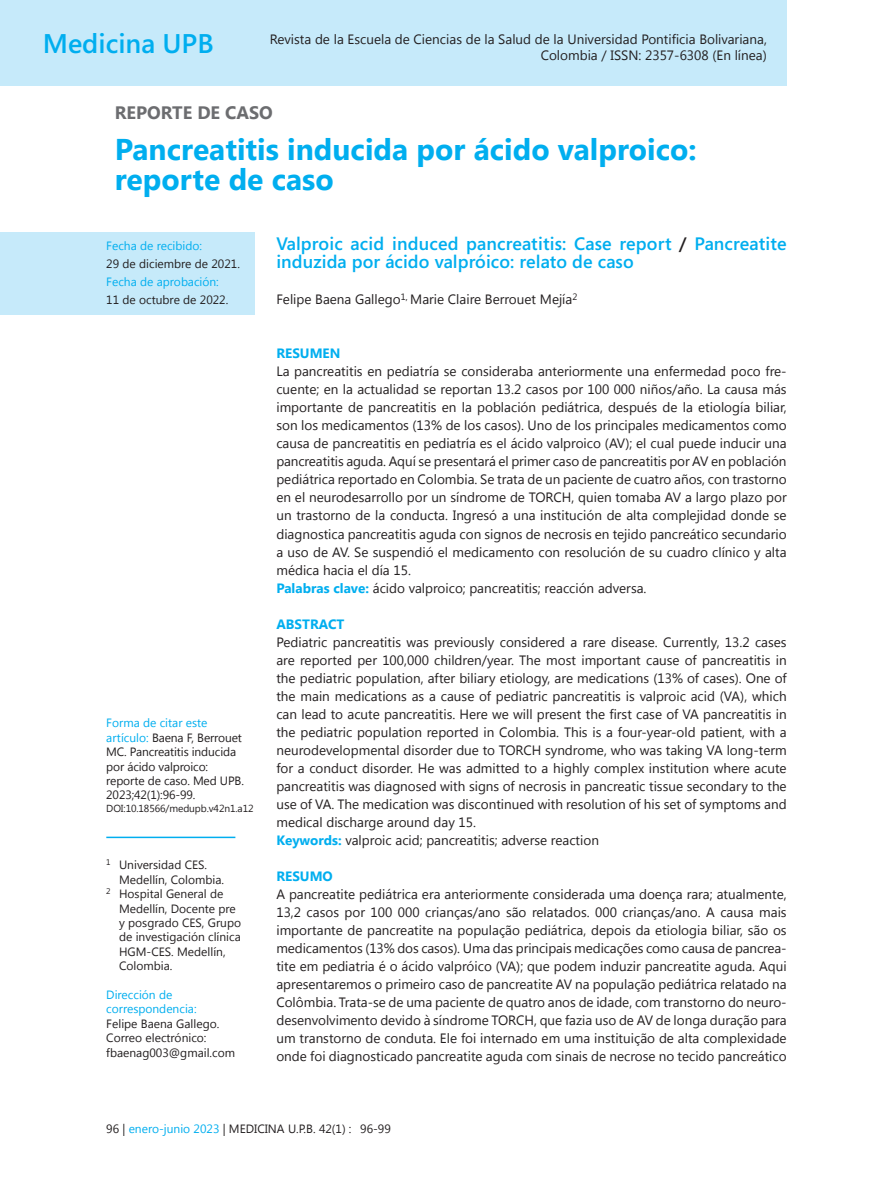
<style>
.page{position:relative;width:893px;height:1191px;background:#fff}
.page>*{position:absolute;margin:0;border:0;box-sizing:border-box;transform-origin:0 0}
._4_titulo_articulo{font:700 30px/30px "Segoe UI";color:#00aeef}
._5_titulo_articulo_i{font:600 27px "Segoe";color:#00aeef}
._5_titulo_articulo_i-2{font:600 18px/18px "Segoe";letter-spacing:.005em;color:#00aeef}
._3_seccion{font:700 18px "Segoe UI";color:#6c6d70}
._6_resumen_y_claves{font:13.5px/18px "Segoe UI";color:#231f20;text-align:justify}
._1_contenido{font:13.5px "Segoe UI";color:#231f20}
._6_resumen_y_claves-2{font:700 13.5px "Segoe UI";color:#00aeef}
.como_citar_y_direcci{font:12px/14.4px "Segoe UI";color:#231f20}
.pies_de_pagina{font:12px/14.4px "Segoe UI";color:#231f20}
.como_citar_y_direcci-2{font:12px/14.4px "Segoe UI";color:#00aeef}
._2_corrido{font:12px "Segoe UI";color:#231f20}
.como_citar_y_direcci-3{font:10.2px "Segoe UI";letter-spacing:-.01em;color:#231f20}
.s1{color:#00aeef}
.s2{color:#231f20}
.s3{font-weight:700;color:#00aeef}
</style>
<div class="page">
<div style="left:0;top:0;width:787px;height:85px;background:#c6eafa"></div>
<div style="left:0;top:232px;width:254px;height:82px;background:#c6eafa"></div>
<hr style="left:106px;top:836px;width:129px;height:2px;background:#00aeef">
<p class="_5_titulo_articulo_i" style="left:43px;top:28px;width:172px">Medicina UPB</p>
<p class="_1_contenido" style="left:270px;top:30px;width:499px">Revista de la Escuela de Ciencias de la Salud de la Universidad Pontificia Bolivariana,</p>
<p class="_1_contenido" style="left:541px;top:46px;width:228px">Colombia / ISSN: 2357-6308 (En línea)</p>
<p class="_3_seccion" style="left:115px;top:100px;width:159px">REPORTE DE CASO</p>
<p class="_4_titulo_articulo" style="left:115px;top:133px;width:583px">Pancreatitis inducida por ácido valproico: reporte de caso</p>
<p class="como_citar_y_direcci-2" style="left:106px;top:238px;width:97px">Fecha de recibido:</p>
<p class="como_citar_y_direcci" style="left:106px;top:256px;width:135px">29 de diciembre de 2021.</p>
<p class="como_citar_y_direcci-2" style="left:106px;top:274px;width:114px">Fecha de aprobación:</p>
<p class="como_citar_y_direcci" style="left:106px;top:292px;width:124px">11 de octubre de 2022.</p>
<p class="como_citar_y_direcci" style="left:106px;top:715px;width:139px"><span class="s1">Forma de citar este artículo:</span> Baena F, Berrouet<br>MC. Pancreatitis inducida por ácido valproico: reporte de caso. Med UPB.<br>2023;42(1):96-99.</p>
<p class="como_citar_y_direcci-3" style="left:106px;top:801px;width:149px">DOI:10.18566/medupb.v42n1.a12</p>
<p class="pies_de_pagina" style="left:119px;top:857px;width:107px;text-indent:-13px"><sup>1</sup> Universidad CES.<br>Medellín, Colombia.</p>
<p class="pies_de_pagina" style="left:119px;top:886px;width:124px;text-indent:-13px"><sup>2</sup> Hospital General de<br>Medellín, Docente pre y posgrado CES, Grupo de investigación clínica<br>HGM-CES. Medellín,<br>Colombia.</p>
<p class="como_citar_y_direcci-2" style="left:106px;top:987px;width:92px">Dirección de correspondencia:</p>
<p class="como_citar_y_direcci" style="left:106px;top:1015px;width:130px">Felipe Baena Gallego.<br>Correo electrónico: fbaenag003@gmail.com</p>
<p class="_5_titulo_articulo_i-2" style="left:276px;top:235px;width:512px">Valproic acid induced pancreatitis: Case report <span class="s2">/</span> Pancreatite induzida por ácido valpróico: relato de caso</p>
<p class="_6_resumen_y_claves" style="left:276px;top:290px;width:302px">Felipe Baena Gallego<sup>1,</sup> Marie Claire Berrouet Mejía<sup>2</sup></p>
<p class="_6_resumen_y_claves-2" style="left:276px;top:344px;width:66px">RESUMEN</p>
<p class="_6_resumen_y_claves" style="left:276px;top:362px;width:512px">La pancreatitis en pediatría se consideraba anteriormente una enfermedad poco fre&shy;cuente; en la actualidad se reportan 13.2 casos por 100 000 niños/año. La causa más importante de pancreatitis en la población pediátrica, después de la etiología biliar, son los medicamentos (13% de los casos). Uno de los principales medicamentos como causa de pancreatitis en pediatría es el ácido valproico (AV); el cual puede inducir una pancreatitis aguda. Aquí se presentará el primer caso de pancreatitis por AV en población pediátrica reportado en Colombia. Se trata de un paciente de cuatro años, con trastorno en el neurodesarrollo por un síndrome de TORCH, quien tomaba AV a largo plazo por un trastorno de la conducta. Ingresó a una institución de alta complejidad donde se diagnostica pancreatitis aguda con signos de necrosis en tejido pancreático secundario a uso de AV. Se suspendió el medicamento con resolución de su cuadro clínico y alta médica hacia el día 15.</p>
<p class="_6_resumen_y_claves" style="left:276px;top:578px;width:372px"><span class="s3">Palabras clave:</span> ácido valproico; pancreatitis; reacción adversa.</p>
<p class="_6_resumen_y_claves-2" style="left:276px;top:614px;width:70px">ABSTRACT</p>
<p class="_6_resumen_y_claves" style="left:276px;top:632px;width:512px">Pediatric pancreatitis was previously considered a rare disease. Currently, 13.2 cases are reported per 100,000 children/year. The most important cause of pancreatitis in the pediatric population, after biliary etiology, are medications (13% of cases). One of the main medications as a cause of pediatric pancreatitis is valproic acid (VA), which can lead to acute pancreatitis. Here we will present the first case of VA pancreatitis in the pediatric population reported in Colombia. This is a four-year-old patient, with a neurodevelopmental disorder due to TORCH syndrome, who was taking VA long-term for a conduct disorder. He was admitted to a highly complex institution where acute pancreatitis was diagnosed with signs of necrosis in pancreatic tissue secondary to the use of VA. The medication was discontinued with resolution of his set of symptoms and medical discharge around day 15.</p>
<p class="_6_resumen_y_claves" style="left:276px;top:830px;width:324px"><span class="s3">Keywords:</span> valproic acid; pancreatitis; adverse reaction</p>
<p class="_6_resumen_y_claves-2" style="left:276px;top:866px;width:58px">RESUMO</p>
<p class="_6_resumen_y_claves" style="left:276px;top:884px;width:512px">A pancreatite pediátrica era anteriormente considerada uma doença rara; atualmente, 13,2 casos por 100 000 crianças/ano são relatados. 000 crianças/ano. A causa mais importante de pancreatite na população pediátrica, depois da etiologia biliar, são os medicamentos (13% dos casos). Uma das principais medicações como causa de pancrea&shy;tite em pediatria é o ácido valpróico (VA); que podem induzir pancreatite aguda. Aqui apresentaremos o primeiro caso de pancreatite AV na população pediátrica relatado na Colômbia. Trata-se de uma paciente de quatro anos de idade, com transtorno do neuro&shy;desenvolvimento devido à síndrome TORCH, que fazia uso de AV de longa duração para um transtorno de conduta. Ele foi internado em uma instituição de alta complexidade onde foi diagnosticado pancreatite aguda com sinais de necrose no tecido pancreático</p>
<p class="como_citar_y_direcci" style="left:106px;top:1120px;width:247px">96 | <span class="s1">enero-junio 2023</span> | MEDICINA U.P.B. 42(1) :</p>
<p class="_2_corrido" style="left:360px;top:1120px;width:32px">96-99</p>
</div>
